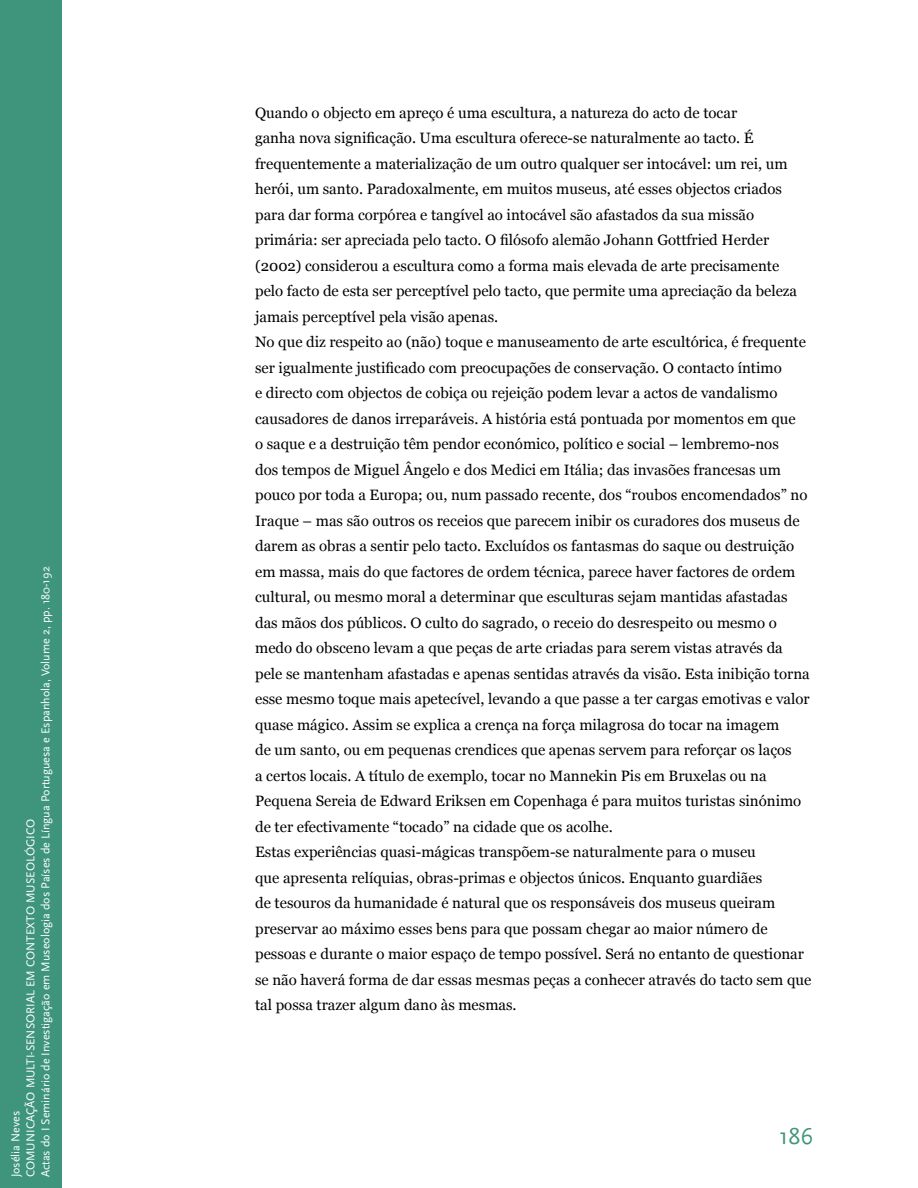
<style>
.page{position:relative;width:918px;height:1188px;background:#fff}
.page>*{position:absolute;margin:0;border:0;box-sizing:border-box;transform-origin:0 0}
.t1{font:24px "Scala Sans Pro";color:#3e957c}
.t2{font:15px/25.5px "Georgia";color:#000}
.t3{font:12px/15px "Scala Sans Pro";color:#fff}
</style>
<div class="page">
<div style="left:0;top:0;width:62px;height:1188px;background:#3e957c"></div>
<p class="t3" style="left:9px;top:1177px;width:613px;rotate:-90deg">Josélia Neves<br>COMUNICAÇÃO MULTI-SENSORIAL EM CONTEXTO MUSEOLÓGICO<br>Actas do I Seminário de Investigação em Museologia dos Países de Língua Portuguesa e Espanhola, Volume 2, pp. 180-192</p>
<p class="t2" style="left:255px;top:101px;width:558px">Quando o objecto em apreço é uma escultura, a natureza do acto de tocar<br>ganha nova significação. Uma escultura oferece-se naturalmente ao tacto. É frequentemente a materialização de um outro qualquer ser intocável: um rei, um herói, um santo. Paradoxalmente, em muitos museus, até esses objectos criados para dar forma corpórea e tangível ao intocável são afastados da sua missão primária: ser apreciada pelo tacto. O filósofo alemão Johann Gottfried Herder (2002) considerou a escultura como a forma mais elevada de arte precisamente pelo facto de esta ser perceptível pelo tacto, que permite uma apreciação da beleza jamais perceptível pela visão apenas.<br>No que diz respeito ao (não) toque e manuseamento de arte escultórica, é frequente ser igualmente justificado com preocupações de conservação. O contacto íntimo<br>e directo com objectos de cobiça ou rejeição podem levar a actos de vandalismo causadores de danos irreparáveis. A história está pontuada por momentos em que<br>o saque e a destruição têm pendor económico, político e social – lembremo-nos<br>dos tempos de Miguel Ângelo e dos Medici em Itália; das invasões francesas um pouco por toda a Europa; ou, num passado recente, dos “roubos encomendados” no Iraque – mas são outros os receios que parecem inibir os curadores dos museus de darem as obras a sentir pelo tacto. Excluídos os fantasmas do saque ou destruição em massa, mais do que factores de ordem técnica, parece haver factores de ordem cultural, ou mesmo moral a determinar que esculturas sejam mantidas afastadas das mãos dos públicos. O culto do sagrado, o receio do desrespeito ou mesmo o medo do obsceno levam a que peças de arte criadas para serem vistas através da pele se mantenham afastadas e apenas sentidas através da visão. Esta inibição torna esse mesmo toque mais apetecível, levando a que passe a ter cargas emotivas e valor quase mágico. Assim se explica a crença na força milagrosa do tocar na imagem<br>de um santo, ou em pequenas crendices que apenas servem para reforçar os laços<br>a certos locais. A título de exemplo, tocar no Mannekin Pis em Bruxelas ou na Pequena Sereia de Edward Eriksen em Copenhaga é para muitos turistas sinónimo de ter efectivamente “tocado” na cidade que os acolhe.<br>Estas experiências quasi-mágicas transpõem-se naturalmente para o museu<br>que apresenta relíquias, obras-primas e objectos únicos. Enquanto guardiães<br>de tesouros da humanidade é natural que os responsáveis dos museus queiram preservar ao máximo esses bens para que possam chegar ao maior número de pessoas e durante o maior espaço de tempo possível. Será no entanto de questionar se não haverá forma de dar essas mesmas peças a conhecer através do tacto sem que tal possa trazer algum dano às mesmas.</p>
<h1 class="t1" style="left:779px;top:1124px;width:36px">186</h1>
</div>
